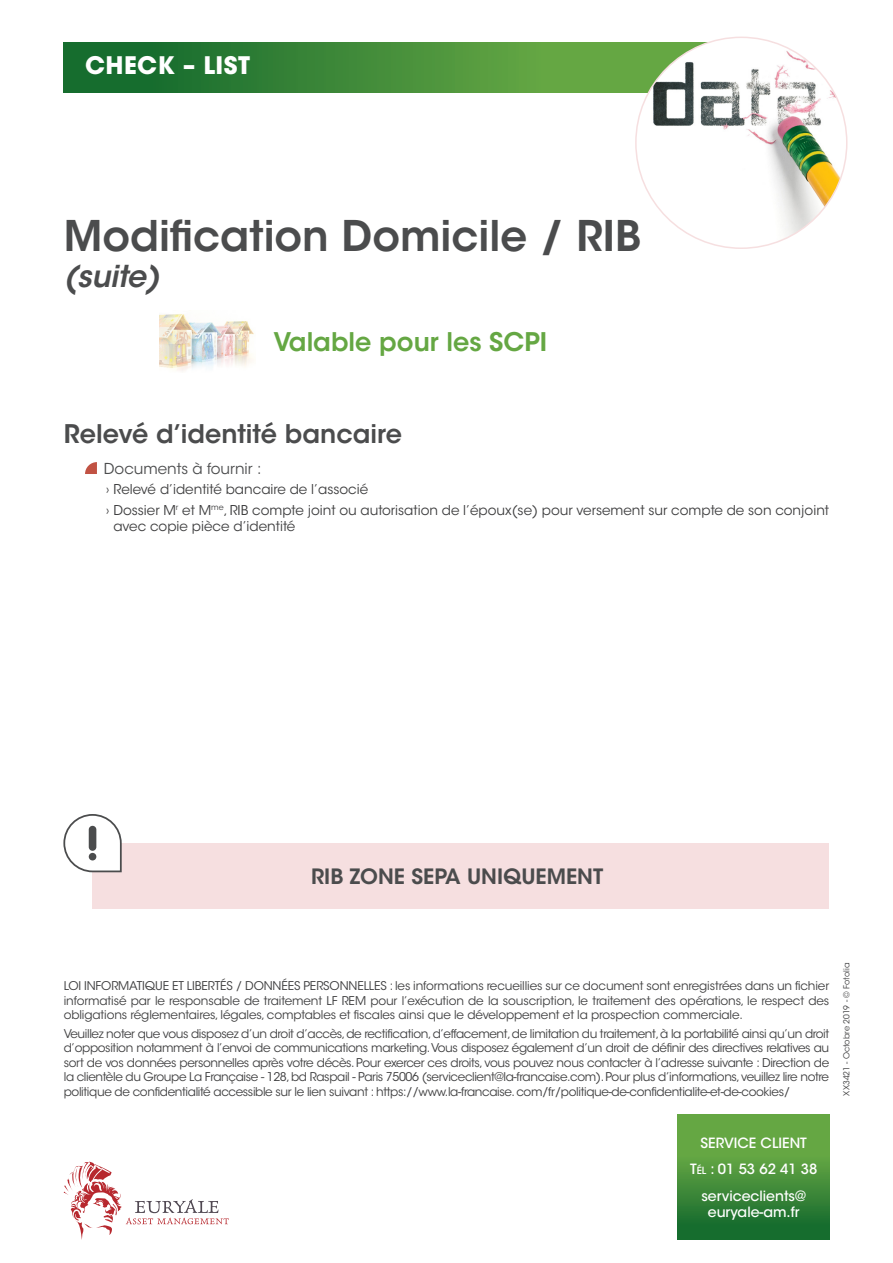
<style>
.page{position:relative;width:893px;height:1263px;background:#fff}
.page>*{position:absolute;margin:0;border:0;box-sizing:border-box;transform-origin:0 0}
.t1{font:600 42px "ITC Avant Garde Std";color:#4b4c4d}
.t2{font:italic 600 30px "ITC Avant Garde Std";letter-spacing:-.01em;color:#4b4c4d}
.Texte_courant_bleu{font:600 25.5px "ITC Avant Garde Std";color:#4b4c4d}
.t3{font:600 25.5px "ITC Avant Garde Std";color:#65a743}
.Intertitre_bold_bleu{font:700 24px "ITC Avant Garde Std";letter-spacing:.02em;color:#fff}
.List_Paragraph{font:600 21px "ITC Avant Garde Std";color:#4b4c4d}
.Intertitre_bold_bleu-2{font:15px "ITC Avant Garde Std";color:#4b4c4d}
.TITRE_PAGE2_3{font:500 14.1px/16.4px "ITC Avant Garde Std";color:#fff;text-align:center}
.TITRE_PAGE2_3-2{font:500 14.1px "ITC Avant Garde Std";color:#fff}
.Titre{font:13.5px/16.2px "ITC Avant Garde Std";color:#3e3e3f}
.Titre-2{font:12px/14.4px "ITC Avant Garde Std";letter-spacing:-.03em;color:#3e3e3f;text-align:justify}
.Texte_courant_bleu-2{font:8.25px "ITC Avant Garde Std";color:#3e3e3f}
.s1{font-size:9.9px}
</style>
<div class="page">
<div style="left:93px;top:843px;width:736px;height:65px;background:#f6dfe0"></div>
<svg style="left:85px;top:462px;width:12px;height:12px"></svg>
<svg style="left:63px;top:814px;width:59px;height:59px"></svg>
<img style="left:159px;top:314px;width:95px;height:57px">
<svg style="left:64px;top:43px;width:572px;height:50px;background:#3e8938"></svg>
<img style="left:636px;top:40px;width:211px;height:206px">
<svg style="left:64px;top:1162px;width:165px;height:78px"></svg>
<svg style="left:678px;top:1115px;width:151px;height:125px;background:#468f3a"></svg>
<p class="Intertitre_bold_bleu" style="left:85px;top:50px;width:166px">CHECK – LIST</p>
<p class="t1" style="left:64px;top:209px;width:579px">Modification Domicile / RIB</p>
<p class="t2" style="left:64px;top:257px;width:97px">(suite)</p>
<p class="t3" style="left:273px;top:326px;width:275px">Valable pour les SCPI</p>
<p class="Texte_courant_bleu" style="left:64px;top:418px;width:340px">Relevé d’identité bancaire</p>
<p class="Intertitre_bold_bleu-2" style="left:104px;top:459px;width:159px">Documents à fournir :</p>
<p class="Titre" style="left:106px;top:482px;width:263px">› Relevé d’identité bancaire de l’associé</p>
<p class="Titre" style="left:113px;top:502px;width:717px;text-indent:-7px">› Dossier M<sup>r</sup> et M<sup>me</sup>, RIB compte joint ou autorisation de l’époux(se) pour versement sur compte de son conjoint avec copie pièce d’identité</p>
<p class="List_Paragraph" style="left:311px;top:862px;width:294px">RIB ZONE SEPA UNIQUEMENT</p>
<p class="Titre-2" style="left:64px;top:979px;width:767px">LOI INFORMATIQUE ET LIBERTÉS / DONNÉES PERSONNELLES : les informations recueillies sur ce document sont enregistrées dans un fichier informatisé par le responsable de traitement LF REM pour l’exécution de la souscription, le traitement des opérations, le respect des obligations réglementaires, légales, comptables et fiscales ainsi que le développement et la prospection commerciale.</p>
<p class="Titre-2" style="left:64px;top:1026px;width:767px">Veuillez noter que vous disposez d’un droit d’accès, de rectification, d’effacement, de limitation du traitement, à la portabilité ainsi qu’un droit d’opposition notamment à l’envoi de communications marketing. Vous disposez également d’un droit de définir des directives relatives au sort de vos données personnelles après votre décès. Pour exercer ces droits, vous pouvez nous contacter à l’adresse suivante : Direction de la clientèle du Groupe La Française - 128, bd Raspail - Paris 75006 (serviceclient@la-francaise.com). Pour plus d’informations, veuillez lire notre politique de confidentialité accessible sur le lien suivant : https://www.la-francaise. com/fr/politique-de-confidentialite-et-de-cookies/</p>
<p class="Texte_courant_bleu-2" style="left:842px;top:1095px;width:134px;rotate:-90deg">XX3421 - Octobre 2019 - © Fotolia</p>
<p class="TITRE_PAGE2_3-2" style="left:700px;top:1134px;width:108px">SERVICE CLIENT</p>
<p class="TITRE_PAGE2_3-2" style="left:690px;top:1160px;width:129px">T<span class="s1">él</span> : 01 53 62 41 38</p>
<p class="TITRE_PAGE2_3" style="left:701px;top:1188px;width:106px">serviceclients@ euryale-am.fr</p>
</div>
